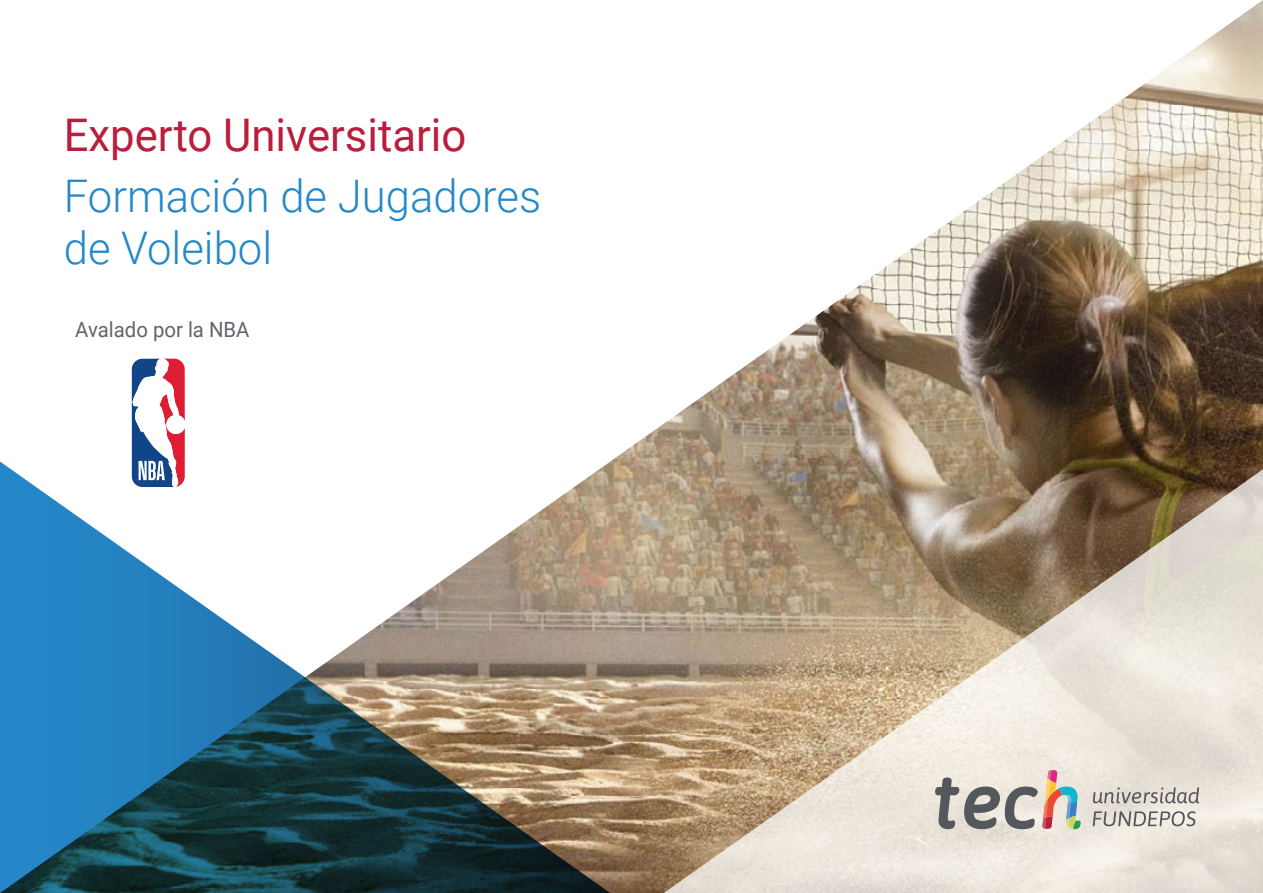
<style>
.page{position:relative;width:1263px;height:893px;background:#fff}
.page>*{position:absolute;margin:0;border:0;box-sizing:border-box;transform-origin:0 0}
.t1{font:300 45px/52.5px "Roboto";color:#2488c9}
.t2{font:45px "Roboto";color:#ba1e3c}
.t3{font:21px "Roboto";color:#61646a}
</style>
<div class="page">
<img style="left:131px;top:0;width:1132px;height:454px">
<svg style="left:0;top:446px;width:640px;height:447px"></svg>
<svg style="left:634px;top:454px;width:629px;height:439px;background:#c2b39e"></svg>
<svg style="left:132px;top:359px;width:53px;height:128px"></svg>
<svg style="left:935px;top:770px;width:145px;height:59px;background:#bcb6af"></svg>
<svg style="left:1093px;top:787px;width:106px;height:16px;background:#bfbbb5"></svg>
<svg style="left:1093px;top:811px;width:103px;height:15px;background:#bdbab5"></svg>
<p class="t2" style="left:64px;top:103px;width:404px">Experto Universitario</p>
<p class="t1" style="left:64px;top:168px;width:479px">Formación de Jugadores de Voleibol</p>
<p class="t3" style="left:75px;top:315px;width:176px">Avalado por la NBA</p>
</div>
